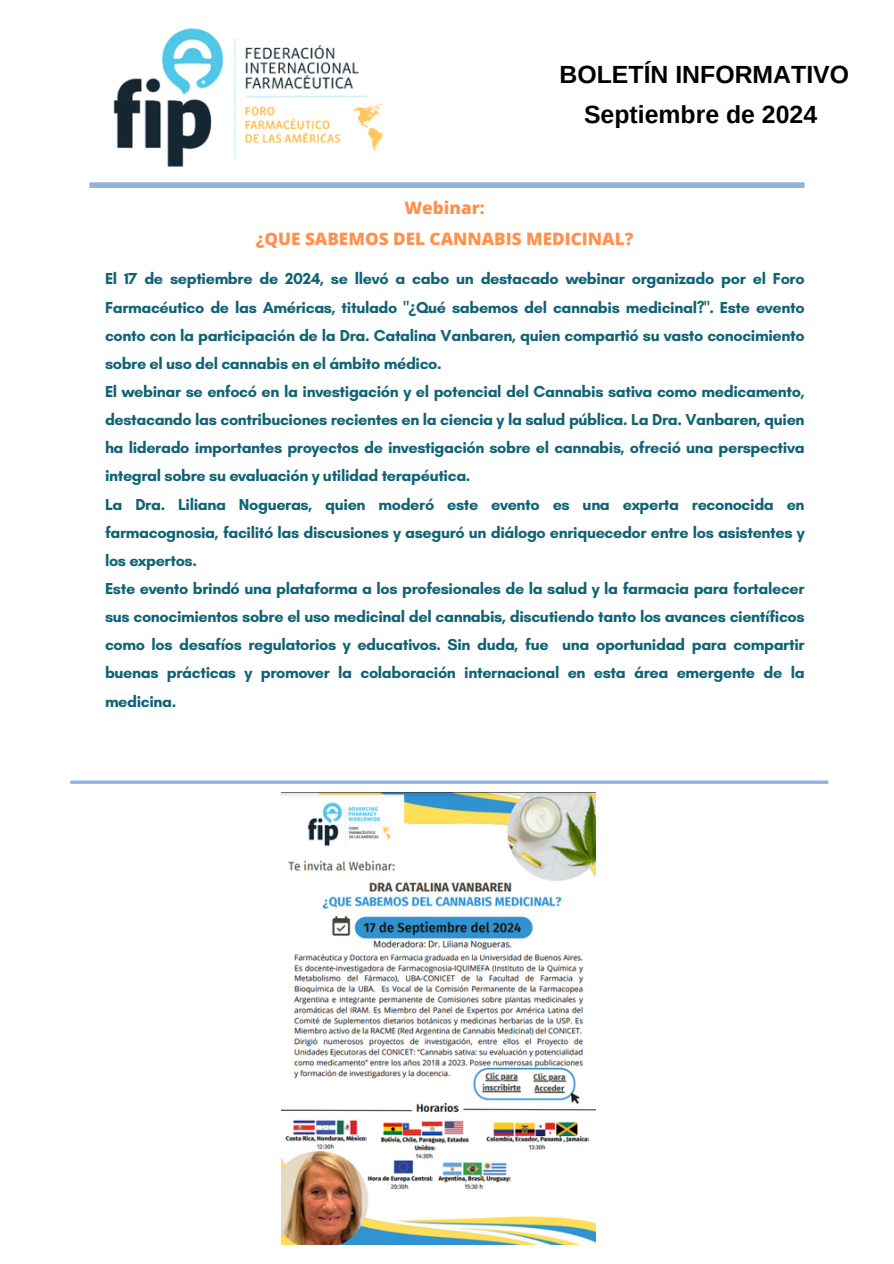
<style>
.page{position:relative;width:894px;height:1264px;background:#fff}
.page>*{position:absolute;margin:0;border:0;box-sizing:border-box;transform-origin:0 0}
.t1{font:700 24.75px "Arimo";color:#000}
.t2{font:800 17.1px "Open Sans";color:#ff914d}
.t3{font:700 16.2px/28.2px "Glacial Indifference";letter-spacing:-.025em;color:#106375;text-align:justify}
.s1{font-family:"Noto Sans"}
</style>
<div class="page">
<div style="left:89px;top:182px;width:715px;height:6px;background:#90b1de"></div>
<svg style="left:70px;top:780px;width:758px;height:4px;background:#a0bce2"></svg>
<img style="left:113px;top:28px;width:270px;height:139px">
<img style="left:281px;top:793px;width:314px;height:451px">
<p class="t1" style="left:559px;top:61px;width:291px">BOLETÍN INFORMATIVO</p>
<p class="t1" style="left:584px;top:101px;width:234px">Septiembre de 2024</p>
<p class="t2" style="left:404px;top:196px;width:82px">Webinar:</p>
<p class="t2" style="left:256px;top:226px;width:379px">¿QUE SABEMOS DEL CANNABIS MEDICINAL?</p>
<p class="t3" style="left:105px;top:265px;width:701px">El 17 de septiembre de 2024, se llevó a cabo un destacado webinar organizado por el Foro Farmacéutico de las Américas, titulado "<span class="s1">¿</span>Qué sabemos del cannabis medicinal?". Este evento conto con la participación de la Dra. Catalina Vanbaren, quien compartió su vasto conocimiento sobre el uso del cannabis en el ámbito médico.</p>
<h1 class="t3" style="left:105px;top:377px;width:701px">El webinar se enfocó en la investigación y el potencial del Cannabis sativa como medicamento, destacando las contribuciones recientes en la ciencia y la salud pública. La Dra. Vanbaren, quien ha liderado importantes proyectos de investigación sobre el cannabis, ofreció una perspectiva integral sobre su evaluación y utilidad terapéutica.</h1>
<h2 class="t3" style="left:105px;top:490px;width:701px">La Dra. Liliana Nogueras, quien moderó este evento es una experta reconocida en farmacognosia, facilitó las discusiones y aseguró un diálogo enriquecedor entre los asistentes y los expertos.</h2>
<p class="t3" style="left:105px;top:574px;width:701px">Este evento brindó una plataforma a los profesionales de la salud y la farmacia para fortalecer sus conocimientos sobre el uso medicinal del cannabis, discutiendo tanto los avances científicos como los desafíos regulatorios y educativos. Sin duda, fue una oportunidad para compartir buenas prácticas y promover la colaboración internacional en esta área emergente de la medicina.</p>
</div>
